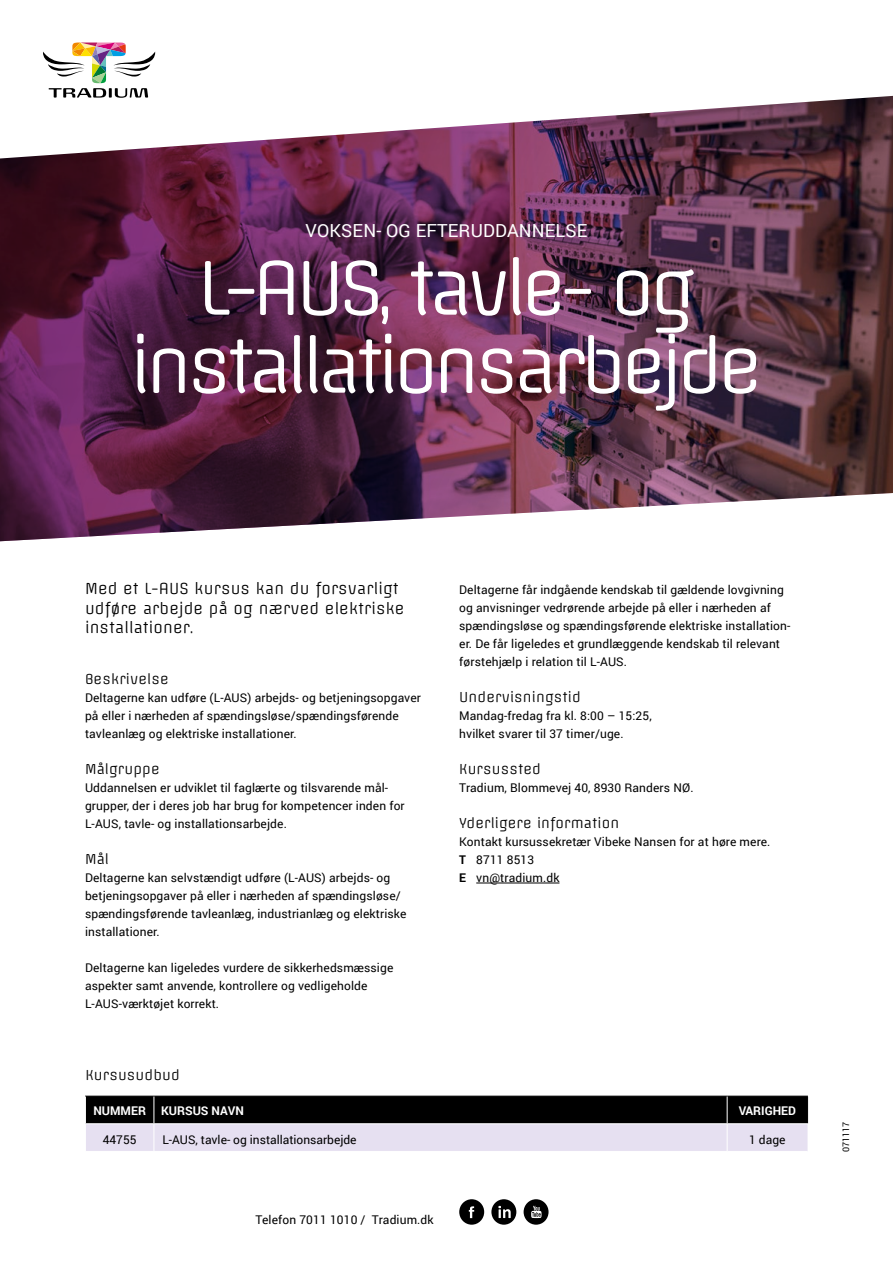
<style>
.page{position:relative;width:893px;height:1263px;background:#fff}
.page>*{position:absolute;margin:0;border:0;box-sizing:border-box;transform-origin:0 0}
.t1{font:72px/78px "Offside";letter-spacing:-.08em;color:#fff;text-align:center}
.t2{font:18px "Roboto";letter-spacing:.01em;color:#fff}
.t3{font:15px/19.5px "Offside";letter-spacing:.01em;color:#000}
.t4{font:13.5px "Offside";letter-spacing:.01em;color:#000}
.t5{font:12px/18px "Roboto";letter-spacing:.01em;color:#000}
.t6{font:700 12px "Roboto";color:#fff}
.t7{font:9px "Roboto";letter-spacing:.01em;color:#000}
.s1{font-weight:700}
</style>
<div class="page">
<img style="left:0;top:158px;width:893px;height:384px">
<svg style="left:8px;top:42px;width:885px;height:116px"></svg>
<svg style="left:43px;top:43px;width:112px;height:55px"></svg>
<hr style="left:476px;top:883px;width:83px;height:1px;background:#000">
<div style="left:459px;top:1199px;width:25px;height:26px;background:#000;border-radius:50%"></div>
<svg style="left:469px;top:1206px;width:5px;height:12px"></svg>
<div style="left:491px;top:1199px;width:25px;height:26px;background:#000;border-radius:50%"></div>
<svg style="left:498px;top:1206px;width:13px;height:12px"></svg>
<div style="left:524px;top:1199px;width:25px;height:26px;background:#000;border-radius:50%"></div>
<svg style="left:531px;top:1206px;width:10px;height:12px"></svg>
<svg style="left:85px;top:1096px;width:723px;height:55px;background:#76737b"></svg>
<h2 class="t2" style="left:306px;top:218px;width:283px">VOKSEN- OG EFTERUDDANNELSE</h2>
<h1 class="t1" style="left:130px;top:249px;width:635px">L-AUS, tavle- og installationsarbejde</h1>
<p class="t3" style="left:85px;top:579px;width:321px">Med et L-AUS kursus kan du forsvarligt udføre arbejde på og nærved elektriske installationer.</p>
<p class="t4" style="left:85px;top:671px;width:85px">Beskrivelse</p>
<p class="t5" style="left:85px;top:688px;width:337px">Deltagerne kan udføre (L-AUS) arbejds- og betjeningsopgaver på eller i nærheden af spændingsløse/spændingsførende tavleanlæg og elektriske installationer.</p>
<p class="t4" style="left:85px;top:761px;width:76px">Målgruppe</p>
<p class="t5" style="left:85px;top:778px;width:321px">Uddannelsen er udviklet til faglærte og tilsvarende mål&shy;grupper, der i deres job har brug for kompetencer inden for<br>L-AUS, tavle- og installationsarbejde.</p>
<p class="t4" style="left:85px;top:851px;width:25px">Mål</p>
<p class="t5" style="left:85px;top:868px;width:323px">Deltagerne kan selvstændigt udføre (L-AUS) arbejds- og betjeningsopgaver på eller i nærheden af spændingsløse/ spændingsførende tavleanlæg, industrianlæg og elektriske installationer.</p>
<p class="t5" style="left:85px;top:958px;width:310px">Deltagerne kan ligeledes vurdere de sikkerhedsmæssige aspekter samt anvende, kontrollere og vedligeholde<br>L-AUS-værktøjet korrekt.</p>
<p class="t5" style="left:459px;top:580px;width:333px">Deltagerne får indgående kendskab til gældende lovgivning og anvisninger vedrørende arbejde på eller i nærheden af spændingsløse og spændingsførende elektriske installation&shy;er. De får ligeledes et grundlæggende kendskab til relevant førstehjælp i relation til L-AUS.</p>
<p class="t4" style="left:459px;top:689px;width:123px">Undervisningstid</p>
<p class="t5" style="left:459px;top:706px;width:194px">Mandag-fredag fra kl. 8:00 – 15:25, hvilket svarer til 37 timer/uge.</p>
<p class="t4" style="left:459px;top:761px;width:83px">Kursussted</p>
<p class="t5" style="left:459px;top:778px;width:236px">Tradium, Blommevej 40, 8930 Randers NØ.</p>
<p class="t4" style="left:459px;top:815px;width:161px">Yderligere information</p>
<p class="t5" style="left:459px;top:832px;width:313px">Kontakt kursussekretær Vibeke Nansen for at høre mere.<br><span class="s1">T</span> 8711 8513<br><span class="s1">E</span> vn@tradium.dk</p>
<p class="t4" style="left:85px;top:1067px;width:96px">Kursusudbud</p>
<p class="t6" style="left:93px;top:1102px;width:54px">NUMMER</p>
<p class="t6" style="left:161px;top:1102px;width:84px">KURSUS NAVN</p>
<p class="t6" style="left:739px;top:1102px;width:59px">VARIGHED</p>
<p class="t5" style="left:103px;top:1130px;width:35px">44755</p>
<p class="t5" style="left:162px;top:1130px;width:196px">L-AUS, tavle- og installationsarbejde</p>
<p class="t5" style="left:749px;top:1130px;width:38px">1 dage</p>
<p class="t5" style="left:255px;top:1210px;width:180px">Telefon 7011 1010 / Tradium.dk</p>
<p class="t7" style="left:840px;top:1152px;width:32px;rotate:-90deg">071117</p>
</div>
